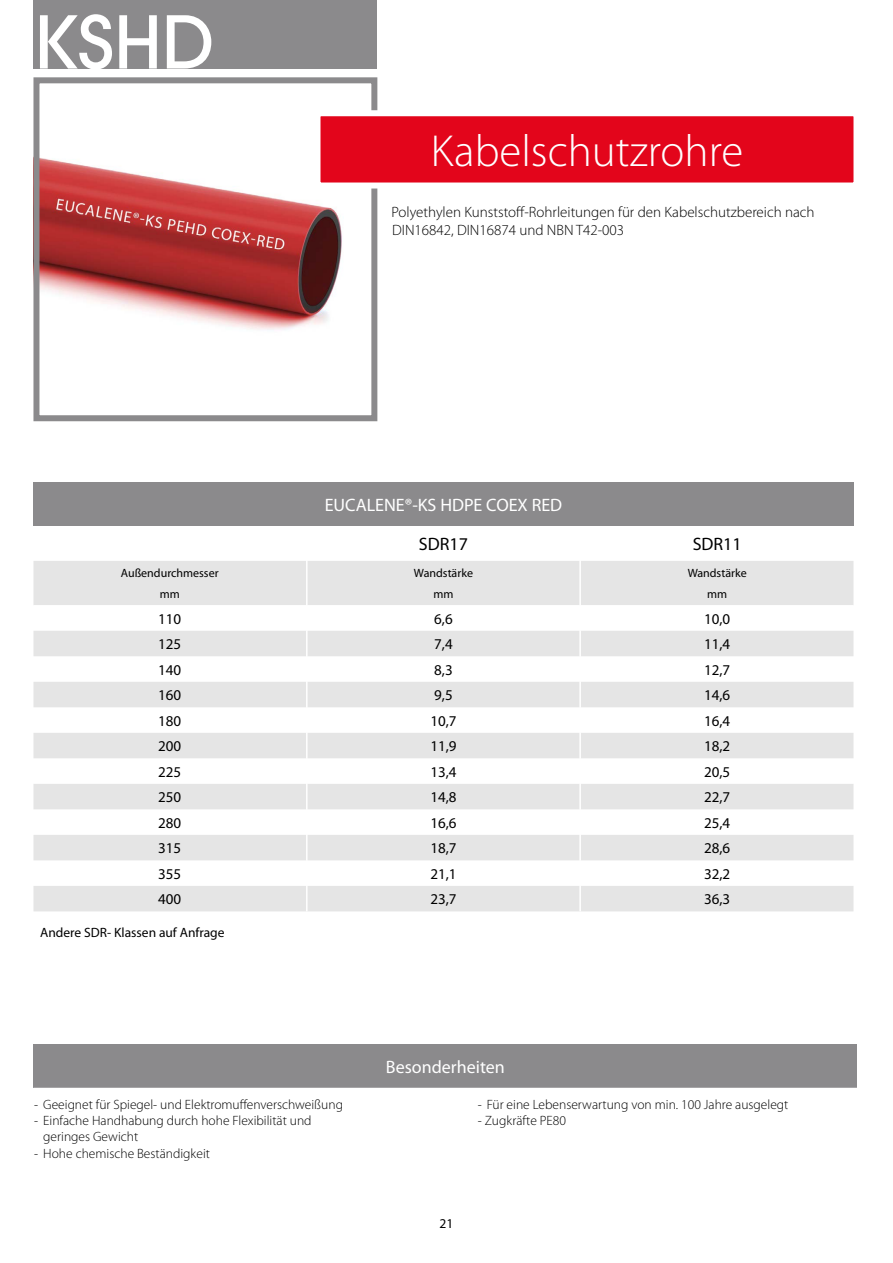
<style>
.page{position:relative;width:893px;height:1263px;background:#fff}
.page>*{position:absolute;margin:0;border:0;box-sizing:border-box;transform-origin:0 0}
.t1{font:500 72px "ITC Avant Garde Pro";color:#fff}
.t2{font:300 45px "Myriad Pro";color:#fff}
.t3{font:18px "Myriad Pro";color:#fff}
.t4{font:18px "Myriad Pro";color:#000}
.t5{font:15px "Myriad Pro";color:#000}
.t6{font:300 15px/18px "Myriad Pro";color:#000}
.t7{font:300 13.5px/16.2px "Myriad Pro";color:#000}
.t8{font:13.5px "Myriad Pro";color:#000}
.t9{font:12px/21px "Myriad Pro";color:#000;text-align:center}
</style>
<div class="page">
<img style="left:40px;top:158px;width:302px;height:172px">
<div style="left:33px;top:77px;width:344px;height:344px;border:6px solid #8b8a8c"></div>
<div style="left:33px;top:0;width:344px;height:69px;background:#8b8a8c"></div>
<div style="left:317px;top:113px;width:539px;height:72px;background:#e3051b"></div>
<div style="left:314px;top:110px;width:545px;height:78px;border:6px solid #fff"></div>
<div style="left:33px;top:1044px;width:824px;height:44px;background:#8b8a8c"></div>
<div style="left:33px;top:482px;width:820px;height:44px;background:#8b8a8c"></div>
<div style="left:33px;top:561px;width:820px;height:44px;background:#e5e5e5"></div>
<svg style="left:33px;top:631px;width:820px;height:280px;fill:#e5e5e5"></svg>
<hr style="left:306px;top:561px;width:2px;height:44px;background:#fff">
<hr style="left:579px;top:561px;width:2px;height:44px;background:#fff">
<hr style="left:306px;top:631px;width:2px;height:25px;background:#fff">
<hr style="left:579px;top:631px;width:2px;height:25px;background:#fff">
<hr style="left:306px;top:656px;width:2px;height:26px;background:#fff">
<hr style="left:579px;top:656px;width:2px;height:26px;background:#fff">
<hr style="left:306px;top:682px;width:2px;height:25px;background:#fff">
<hr style="left:579px;top:682px;width:2px;height:25px;background:#fff">
<hr style="left:306px;top:707px;width:2px;height:26px;background:#fff">
<hr style="left:579px;top:707px;width:2px;height:26px;background:#fff">
<hr style="left:306px;top:733px;width:2px;height:25px;background:#fff">
<hr style="left:579px;top:733px;width:2px;height:25px;background:#fff">
<hr style="left:306px;top:758px;width:2px;height:26px;background:#fff">
<hr style="left:579px;top:758px;width:2px;height:26px;background:#fff">
<hr style="left:306px;top:784px;width:2px;height:25px;background:#fff">
<hr style="left:579px;top:784px;width:2px;height:25px;background:#fff">
<hr style="left:306px;top:809px;width:2px;height:26px;background:#fff">
<hr style="left:579px;top:809px;width:2px;height:26px;background:#fff">
<hr style="left:306px;top:835px;width:2px;height:25px;background:#fff">
<hr style="left:579px;top:835px;width:2px;height:25px;background:#fff">
<hr style="left:306px;top:860px;width:2px;height:26px;background:#fff">
<hr style="left:579px;top:860px;width:2px;height:26px;background:#fff">
<hr style="left:306px;top:886px;width:2px;height:25px;background:#fff">
<hr style="left:579px;top:886px;width:2px;height:25px;background:#fff">
<h1 class="t1" style="left:33px;top:-4px;width:183px">KSHD</h1>
<h2 class="t2" style="left:431px;top:127px;width:314px">Kabelschutzrohre</h2>
<p class="t6" style="left:391px;top:203px;width:425px">Polyethylen Kunststoff-Rohrleitungen für den Kabelschutzbereich nach<br>DIN16842, DIN16874 und NBN T42-003</p>
<h3 class="t3" style="left:325px;top:494px;width:239px">EUCALENE®-KS HDPE COEX RED</h3>
<h3 class="t4" style="left:419px;top:533px;width:51px">SDR17</h3>
<h3 class="t4" style="left:693px;top:533px;width:51px">SDR11</h3>
<p class="t9" style="left:121px;top:562px;width:99px">Außendurchmesser mm</p>
<p class="t9" style="left:414px;top:562px;width:61px">Wandstärke mm</p>
<p class="t9" style="left:688px;top:562px;width:61px">Wandstärke mm</p>
<p class="t5" style="left:158px;top:609px;width:25px">110</p>
<p class="t5" style="left:434px;top:609px;width:20px">6,6</p>
<p class="t5" style="left:704px;top:609px;width:28px">10,0</p>
<p class="t5" style="left:158px;top:635px;width:25px">125</p>
<p class="t5" style="left:434px;top:635px;width:20px">7,4</p>
<p class="t5" style="left:704px;top:635px;width:28px">11,4</p>
<p class="t5" style="left:158px;top:660px;width:25px">140</p>
<p class="t5" style="left:434px;top:660px;width:20px">8,3</p>
<p class="t5" style="left:704px;top:660px;width:28px">12,7</p>
<p class="t5" style="left:158px;top:686px;width:25px">160</p>
<p class="t5" style="left:434px;top:686px;width:20px">9,5</p>
<p class="t5" style="left:704px;top:686px;width:28px">14,6</p>
<p class="t5" style="left:158px;top:711px;width:25px">180</p>
<p class="t5" style="left:430px;top:711px;width:28px">10,7</p>
<p class="t5" style="left:704px;top:711px;width:28px">16,4</p>
<p class="t5" style="left:158px;top:737px;width:25px">200</p>
<p class="t5" style="left:430px;top:737px;width:28px">11,9</p>
<p class="t5" style="left:704px;top:737px;width:28px">18,2</p>
<p class="t5" style="left:158px;top:762px;width:25px">225</p>
<p class="t5" style="left:430px;top:762px;width:28px">13,4</p>
<p class="t5" style="left:704px;top:762px;width:28px">20,5</p>
<p class="t5" style="left:158px;top:788px;width:25px">250</p>
<p class="t5" style="left:430px;top:788px;width:28px">14,8</p>
<p class="t5" style="left:704px;top:788px;width:28px">22,7</p>
<p class="t5" style="left:158px;top:813px;width:25px">280</p>
<p class="t5" style="left:430px;top:813px;width:28px">16,6</p>
<p class="t5" style="left:704px;top:813px;width:28px">25,4</p>
<p class="t5" style="left:158px;top:839px;width:25px">315</p>
<p class="t5" style="left:430px;top:839px;width:28px">18,7</p>
<p class="t5" style="left:704px;top:839px;width:28px">28,6</p>
<p class="t5" style="left:158px;top:864px;width:25px">355</p>
<p class="t5" style="left:430px;top:864px;width:28px">21,1</p>
<p class="t5" style="left:704px;top:864px;width:28px">32,2</p>
<p class="t5" style="left:158px;top:890px;width:25px">400</p>
<p class="t5" style="left:430px;top:890px;width:28px">23,7</p>
<p class="t5" style="left:704px;top:890px;width:28px">36,3</p>
<p class="t8" style="left:40px;top:924px;width:186px">Andere SDR- Klassen auf Anfrage</p>
<p class="t7" style="left:34px;top:1097px;width:310px">- Geeignet für Spiegel- und Elektromuffenverschweißung</p>
<p class="t7" style="left:43px;top:1113px;width:270px;text-indent:-9px">- Einfache Handhabung durch hohe Flexibilität und geringes Gewicht</p>
<p class="t7" style="left:34px;top:1145px;width:177px">- Hohe chemische Beständigkeit</p>
<h3 class="t3" style="left:386px;top:1055px;width:121px">Besonderheiten</h3>
<p class="t7" style="left:478px;top:1097px;width:312px">- Für eine Lebenserwartung von min. 100 Jahre ausgelegt</p>
<p class="t7" style="left:478px;top:1113px;width:90px">- Zugkräfte PE80</p>
<p class="t8" style="left:440px;top:1215px;width:15px">21</p>
</div>
